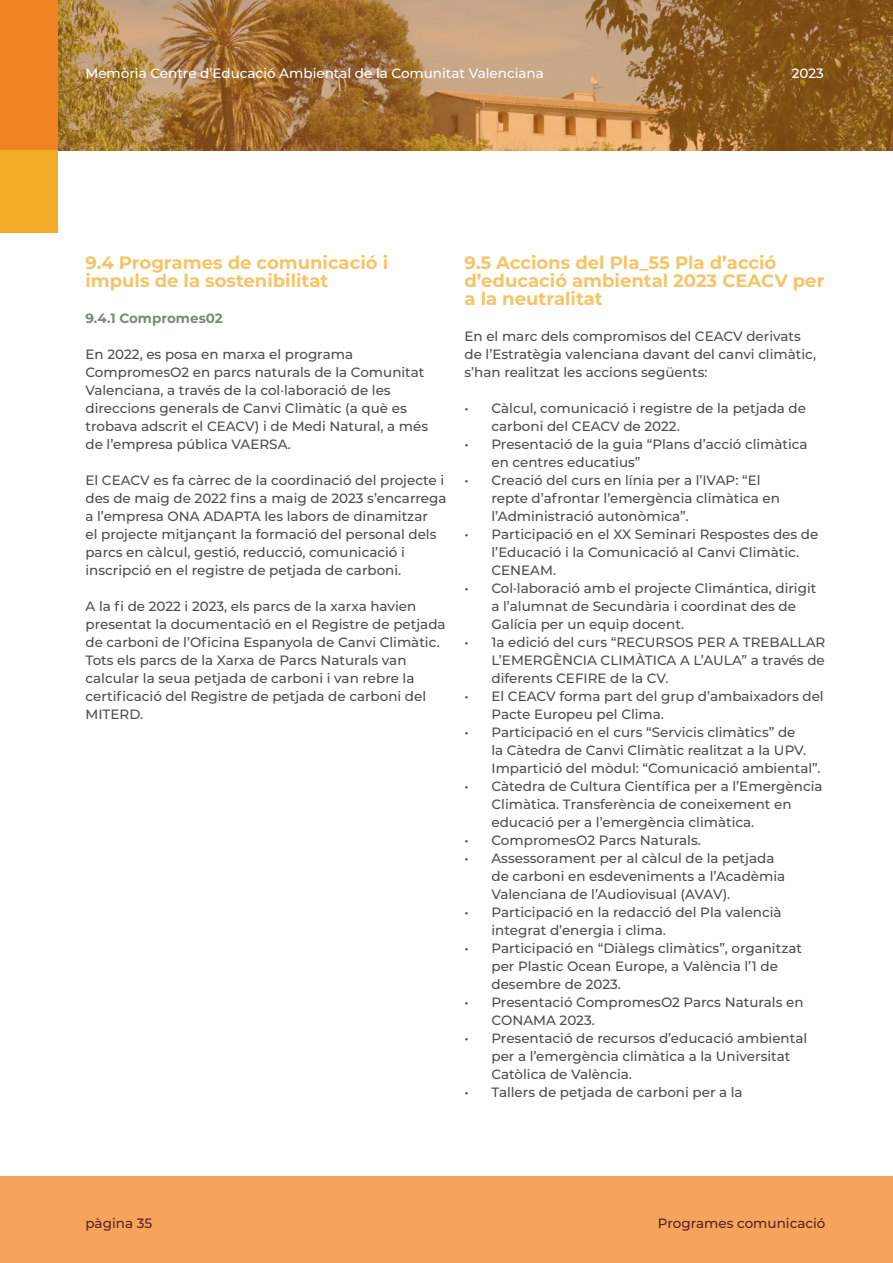
<style>
.page{position:relative;width:893px;height:1263px;background:#fff}
.page>*{position:absolute;margin:0;border:0;box-sizing:border-box;transform-origin:0 0}
.t1{font:700 18px/18px "Montserrat";color:#f6c468}
.t2{font:500 13.5px/18px "Montserrat";color:#4d4d4d}
.t3{font:500 13.5px "Montserrat";color:#fff}
.t4{font:500 13.5px "Montserrat";color:#572129}
.t5{font:700 13.5px "Montserrat";color:#798b76}
</style>
<div class="page">
<div style="left:0;top:1176px;width:893px;height:87px;background:#f6a35b"></div>
<div style="left:0;top:0;width:58px;height:150px;background:#f28322"></div>
<svg style="left:58px;top:0;width:835px;height:150px;background:#a57740"></svg>
<div style="left:0;top:150px;width:58px;height:82px;background:#f2ab27"></div>
<p class="t3" style="left:86px;top:63px;width:460px">Memòria Centre d’Educació Ambiental de la Comunitat Valenciana</p>
<p class="t3" style="left:792px;top:63px;width:34px">2023</p>
<h1 class="t1" style="left:86px;top:253px;width:304px">9.4 Programes de comunicació i impuls de la sostenibilitat</h1>
<p class="t5" style="left:86px;top:309px;width:137px">9.4.1 Compromes02</p>
<p class="t2" style="left:86px;top:345px;width:344px">En 2022, es posa en marxa el programa CompromesO2 en parcs naturals de la Comunitat Valenciana, a través de la col·laboració de les direccions generals de Canvi Climàtic (a què es trobava adscrit el CEACV) i de Medi Natural, a més de l’empresa pública VAERSA.</p>
<p class="t2" style="left:86px;top:471px;width:362px">El CEACV es fa càrrec de la coordinació del projecte i des de maig de 2022 fins a maig de 2023 s’encarrega a l’empresa ONA ADAPTA les labors de dinamitzar<br>el projecte mitjançant la formació del personal dels parcs en càlcul, gestió, reducció, comunicació i inscripció en el registre de petjada de carboni.</p>
<p class="t2" style="left:86px;top:597px;width:362px">A la fi de 2022 i 2023, els parcs de la xarxa havien presentat la documentació en el Registre de petjada de carboni de l’Oficina Espanyola de Canvi Climàtic.<br>Tots els parcs de la Xarxa de Parcs Naturals van calcular la seua petjada de carboni i van rebre la certificació del Registre de petjada de carboni del MITERD.</p>
<h1 class="t1" style="left:464px;top:253px;width:361px">9.5 Accions del Pla_55 Pla d’acció d’educació ambiental 2023 CEACV per a la neutralitat</h1>
<p class="t2" style="left:464px;top:327px;width:353px">En el marc dels compromisos del CEACV derivats de l’Estratègia valenciana davant del canvi climàtic, s’han realitzat les accions següents:</p>
<p class="t2" style="left:491px;top:399px;width:316px;text-indent:-27px">• Càlcul, comunicació i registre de la petjada de carboni del CEACV de 2022.</p>
<p class="t2" style="left:491px;top:435px;width:318px;text-indent:-27px">• Presentació de la guia “Plans d’acció climàtica en centres educatius”</p>
<p class="t2" style="left:491px;top:471px;width:290px;text-indent:-27px">• Creació del curs en línia per a l’IVAP: “El repte d’afrontar l’emergència climàtica en l’Administració autonòmica”.</p>
<p class="t2" style="left:491px;top:525px;width:328px;text-indent:-27px">• Participació en el XX Seminari Respostes des de l’Educació i la Comunicació al Canvi Climàtic.<br>CENEAM.</p>
<p class="t2" style="left:491px;top:579px;width:326px;text-indent:-27px">• Col·laboració amb el projecte Climántica, dirigit a l’alumnat de Secundària i coordinat des de<br>Galícia per un equip docent.</p>
<p class="t2" style="left:491px;top:633px;width:335px;text-align:justify;text-indent:-27px">• 1a edició del curs “RECURSOS PER A TREBALLAR L’EMERGÈNCIA CLIMÀTICA A L’AULA” a través de diferents CEFIRE de la CV.</p>
<p class="t2" style="left:491px;top:687px;width:334px;text-indent:-27px">• El CEACV forma part del grup d’ambaixadors del<br>Pacte Europeu pel Clima.</p>
<p class="t2" style="left:491px;top:723px;width:331px;text-indent:-27px">• Participació en el curs “Servicis climàtics” de<br>la Càtedra de Canvi Climàtic realitzat a la UPV.<br>Impartició del mòdul: “Comunicació ambiental”.</p>
<p class="t2" style="left:491px;top:777px;width:333px;text-indent:-27px">• Càtedra de Cultura Científica per a l’Emergència<br>Climàtica. Transferència de coneixement en educació per a l’emergència climàtica.</p>
<p class="t2" style="left:464px;top:831px;width:238px">• CompromesO2 Parcs Naturals.</p>
<p class="t2" style="left:491px;top:849px;width:295px;text-indent:-27px">• Assessorament per al càlcul de la petjada de carboni en esdeveniments a l’Acadèmia<br>Valenciana de l’Audiovisual (AVAV).</p>
<p class="t2" style="left:491px;top:903px;width:292px;text-indent:-27px">• Participació en la redacció del Pla valencià integrat d’energia i clima.</p>
<p class="t2" style="left:491px;top:939px;width:312px;text-indent:-27px">• Participació en “Diàlegs climàtics”, organitzat per Plastic Ocean Europe, a València l’1 de desembre de 2023.</p>
<p class="t2" style="left:491px;top:993px;width:314px;text-indent:-27px">• Presentació CompromesO2 Parcs Naturals en<br>CONAMA 2023.</p>
<p class="t2" style="left:491px;top:1029px;width:317px;text-indent:-27px">• Presentació de recursos d’educació ambiental per a l’emergència climàtica a la Universitat<br>Catòlica de València.</p>
<p class="t2" style="left:464px;top:1083px;width:280px">• Tallers de petjada de carboni per a la</p>
<p class="t4" style="left:86px;top:1214px;width:68px">pàgina 35</p>
<p class="t4" style="left:658px;top:1214px;width:169px">Programes comunicació</p>
</div>
